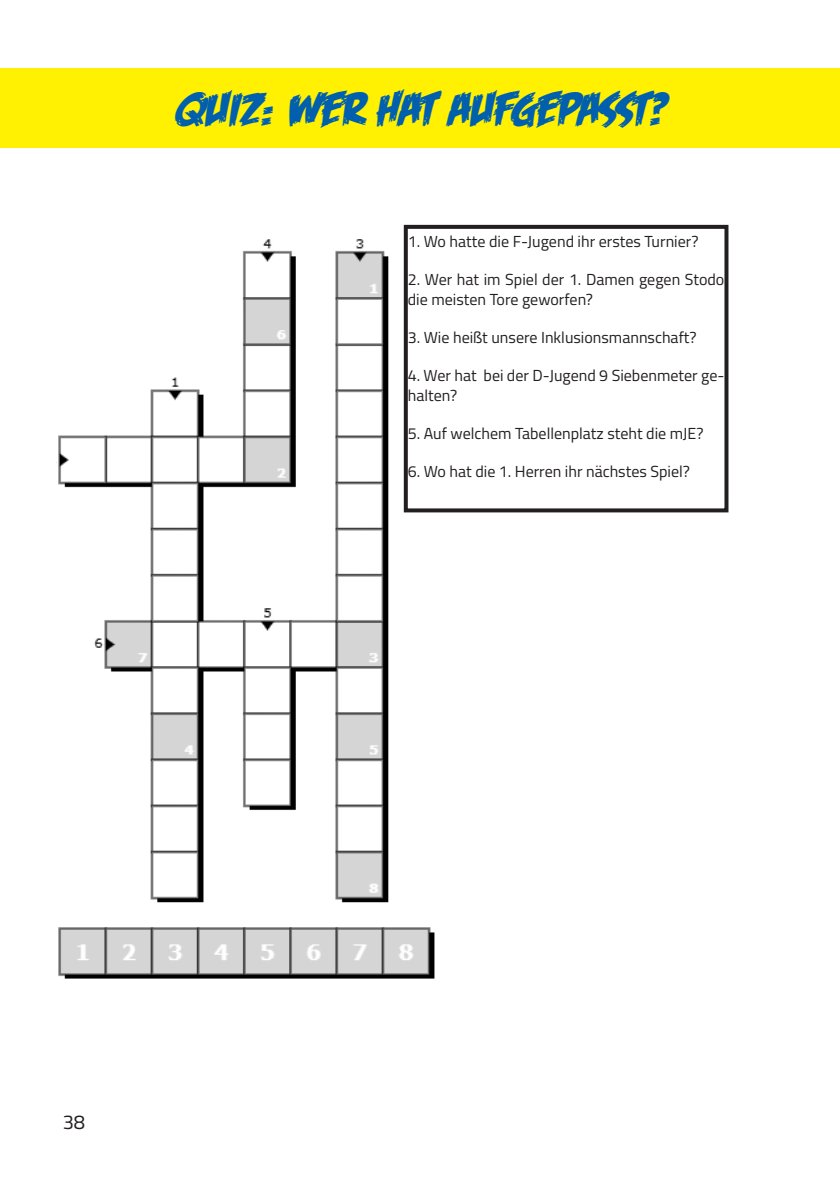
<style>
.page{position:relative;width:840px;height:1191px;background:#fff}
.page>*{position:absolute;margin:0;border:0;box-sizing:border-box;transform-origin:0 0}
.t1{font:48px "Feastof Flesh BB Italic";color:#0160ae}
.t2{font:20px "Titillium Web";color:#231f20}
.t3{font:16px/19.2px "Titillium Web";color:#231f20}
</style>
<div class="page">
<div style="left:0;top:68px;width:839px;height:80px;background:#fff101"></div>
<img style="left:58px;top:239px;width:384px;height:740px">
<div style="left:405px;top:227px;width:321px;height:283px;background:#fff"></div>
<div style="left:403px;top:225px;width:325px;height:287px;border:4px solid #231f20"></div>
<p class="t1" style="left:175px;top:84px;width:490px">QUIZ: WER HAT AUFGEPASST?</p>
<p class="t3" style="left:407px;top:231px;width:292px">1. Wo hatte die F-Jugend ihr erstes Turnier?</p>
<p class="t3" style="left:407px;top:269px;width:318px">2. Wer hat im Spiel der 1. Damen gegen Stodo die meisten Tore geworfen?</p>
<p class="t3" style="left:407px;top:327px;width:290px">3. Wie heißt unsere Inklusionsmannschaft?</p>
<p class="t3" style="left:407px;top:365px;width:318px">4. Wer hat bei der D-Jugend 9 Siebenmeter ge&shy;halten?</p>
<p class="t3" style="left:407px;top:423px;width:297px">5. Auf welchem Tabellenplatz steht die mJE?</p>
<p class="t3" style="left:407px;top:461px;width:283px">6. Wo hat die 1. Herren ihr nächstes Spiel?</p>
<p class="t2" style="left:63px;top:1107px;width:24px">38</p>
</div>
